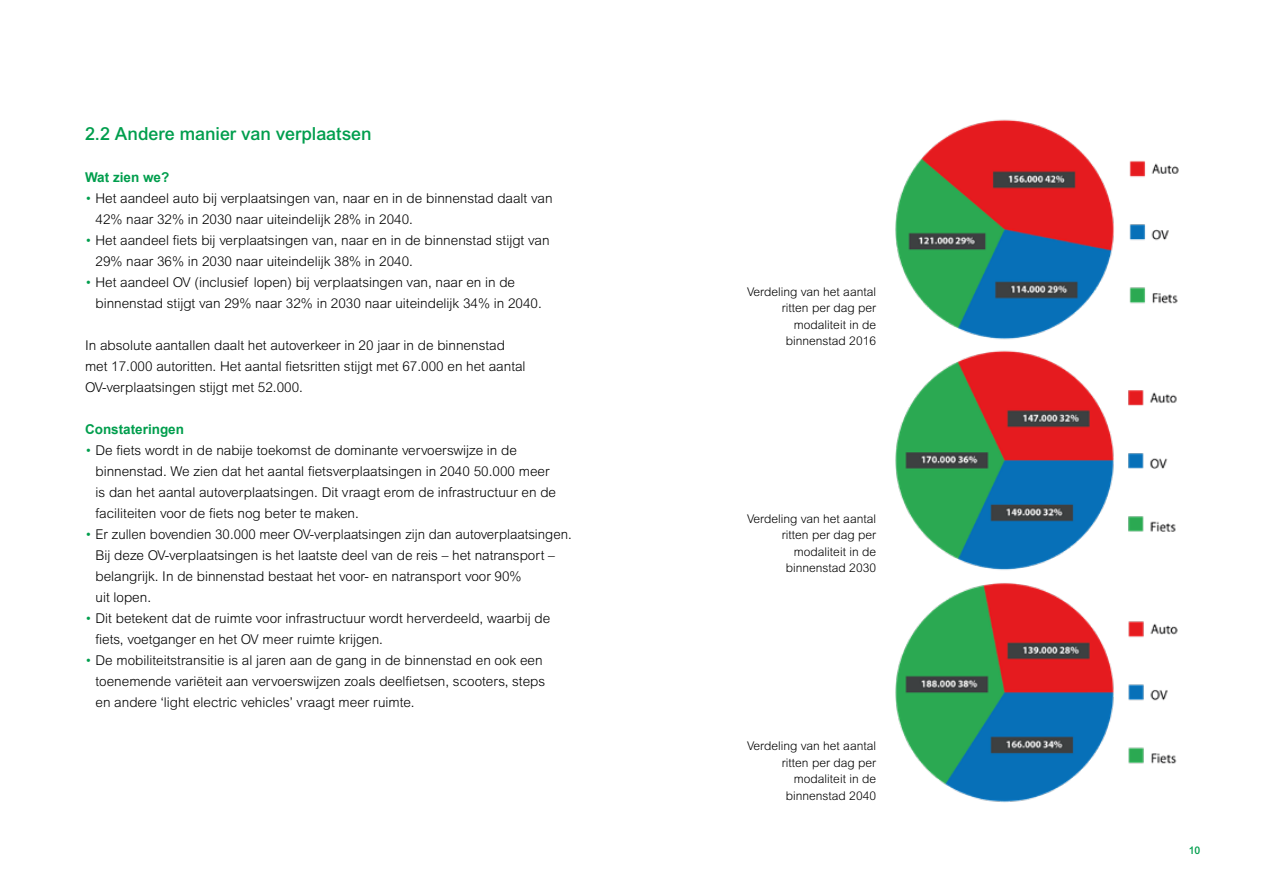
<style>
.page{position:relative;width:1263px;height:893px;background:#fff}
.page>*{position:absolute;margin:0;border:0;box-sizing:border-box;transform-origin:0 0}
.tussenkop_2_groen{font:500 18px "Arial MT Std";color:#009e4d}
.Body{font:300 13.5px/21px "Arial MT Std";color:#000}
.kopje_3_groen{font:700 13.5px "Arial";color:#009e4d}
.fotobijschrift{font:300 12px/16.5px "Arial MT Std";color:#000;text-align:right}
.t1{font:500 10.5px "Arial MT Std";color:#009e4d}
.s1{color:#009e4d}
</style>
<div class="page">
<img style="left:895px;top:119px;width:284px;height:684px">
<h2 class="tussenkop_2_groen" style="left:85px;top:123px;width:288px">2.2 Andere manier van verplaatsen</h2>
<h3 class="kopje_3_groen" style="left:85px;top:168px;width:86px">Wat zien we?</h3>
<p class="Body" style="left:96px;top:188px;width:459px;text-indent:-11px"><span class="s1">•</span> Het aandeel auto bij verplaatsingen van, naar en in de binnenstad daalt van<br>42% naar 32% in 2030 naar uiteindelijk 28% in 2040.</p>
<p class="Body" style="left:96px;top:230px;width:456px;text-indent:-11px"><span class="s1">•</span> Het aandeel fiets bij verplaatsingen van, naar en in de binnenstad stijgt van<br>29% naar 36% in 2030 naar uiteindelijk 38% in 2040.</p>
<p class="Body" style="left:96px;top:272px;width:448px;text-indent:-11px"><span class="s1">•</span> Het aandeel OV (inclusief lopen) bij verplaatsingen van, naar en in de binnenstad stijgt van 29% naar 32% in 2030 naar uiteindelijk 34% in 2040.</p>
<p class="Body" style="left:85px;top:335px;width:442px">In absolute aantallen daalt het autoverkeer in 20 jaar in de binnenstad met 17.000 autoritten. Het aantal fietsritten stijgt met 67.000 en het aantal<br>OV-verplaatsingen stijgt met 52.000.</p>
<h3 class="kopje_3_groen" style="left:85px;top:420px;width:101px">Constateringen</h3>
<p class="Body" style="left:96px;top:440px;width:462px;text-indent:-11px"><span class="s1">•</span> De fiets wordt in de nabije toekomst de dominante vervoerswijze in de binnenstad. We zien dat het aantal fietsverplaatsingen in 2040 50.000 meer is dan het aantal autoverplaatsingen. Dit vraagt erom de infrastructuur en de faciliteiten voor de fiets nog beter te maken.</p>
<p class="Body" style="left:96px;top:524px;width:478px;text-indent:-11px"><span class="s1">•</span> Er zullen bovendien 30.000 meer OV-verplaatsingen zijn dan autoverplaatsingen.<br>Bij deze OV-verplaatsingen is het laatste deel van de reis – het natransport – belangrijk. In de binnenstad bestaat het voor- en natransport voor 90%<br>uit lopen.</p>
<p class="Body" style="left:96px;top:608px;width:456px;text-indent:-11px"><span class="s1">•</span> Dit betekent dat de ruimte voor infrastructuur wordt herverdeeld, waarbij de fiets, voetganger en het OV meer ruimte krijgen.</p>
<p class="Body" style="left:96px;top:650px;width:451px;text-indent:-11px"><span class="s1">•</span> De mobiliteitstransitie is al jaren aan de gang in de binnenstad en ook een toenemende variëteit aan vervoerswijzen zoals deelfietsen, scooters, steps en andere ‘light electric vehicles’ vraagt meer ruimte.</p>
<p class="fotobijschrift" style="left:747px;top:283px;width:130px">Verdeling van het aantal ritten per dag per modaliteit in de binnenstad 2016</p>
<p class="fotobijschrift" style="left:747px;top:510px;width:130px">Verdeling van het aantal ritten per dag per modaliteit in de binnenstad 2030</p>
<p class="fotobijschrift" style="left:747px;top:738px;width:130px">Verdeling van het aantal ritten per dag per modaliteit in de binnenstad 2040</p>
<p class="t1" style="left:1189px;top:844px;width:13px">10</p>
</div>
